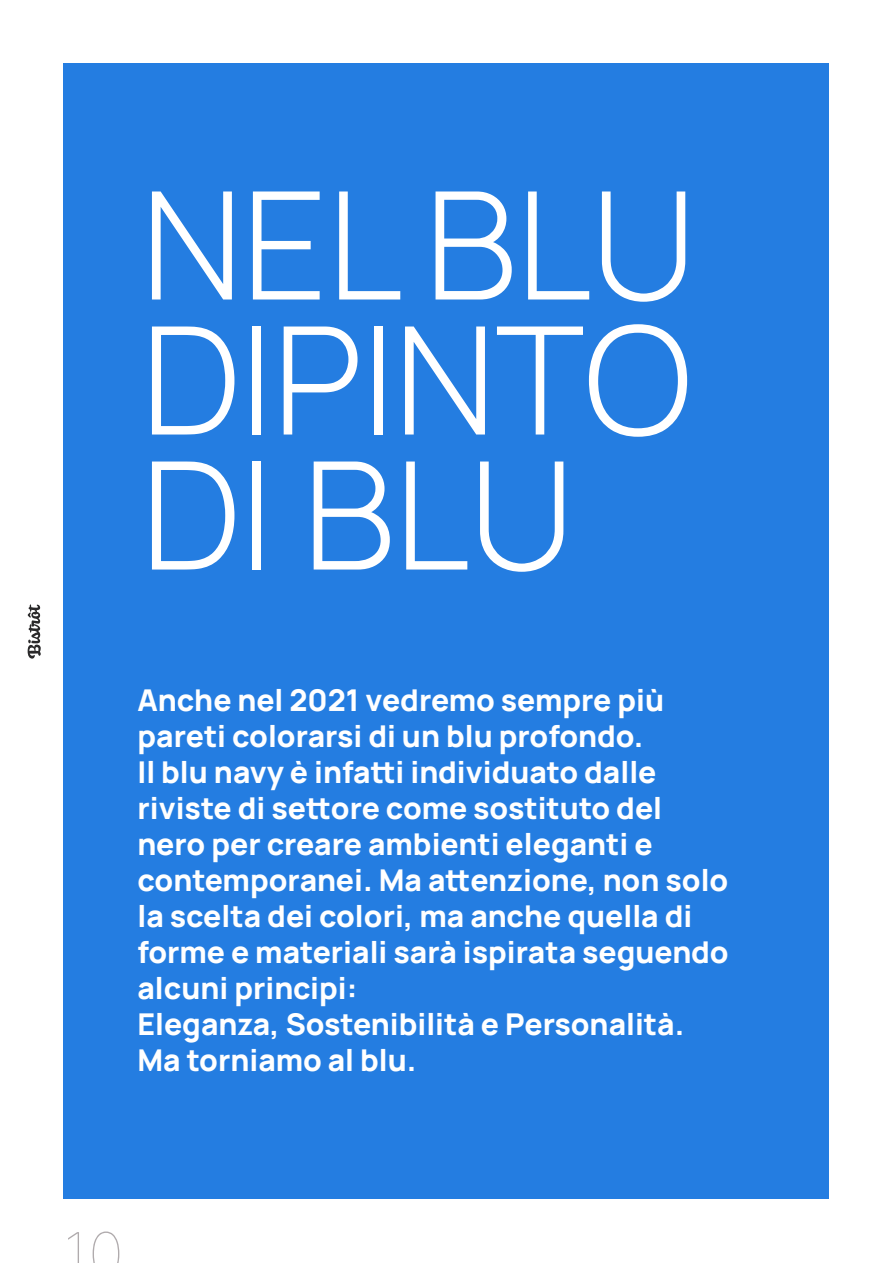
<style>
.page{position:relative;width:893px;height:1263px;background:#fff}
.page>*{position:absolute;margin:0;border:0;box-sizing:border-box;transform-origin:0 0}
.t1{font:300 150px/135px "Manrope";color:#fff;text-align:justify}
.t2{font:100 60px "Inter";color:#b0abad}
.t3{font:800 30px/36px "Manrope";color:#fff}
</style>
<div class="page">
<svg style="left:28px;top:604px;width:13px;height:55px"></svg>
<div style="left:64px;top:64px;width:765px;height:1135px;background:#247de1"></div>
<h1 class="t1" style="left:141px;top:171px;width:556px">NEL BLU DIPINTO DI BLU</h1>
<p class="t3" style="left:137px;top:681px;width:593px">Anche nel 2021 vedremo sempre più pareti colorarsi di un blu profondo.<br>Il blu navy è infatti individuato dalle riviste di settore come sostituto del nero per creare ambienti eleganti e contemporanei. Ma attenzione, non solo la scelta dei colori, ma anche quella di forme e materiali sarà ispirata seguendo alcuni principi:<br>Eleganza, Sostenibilità e Personalità.<br>Ma torniamo al blu.</p>
<h2 class="t2" style="left:64px;top:1210px;width:61px">10</h2>
</div>
